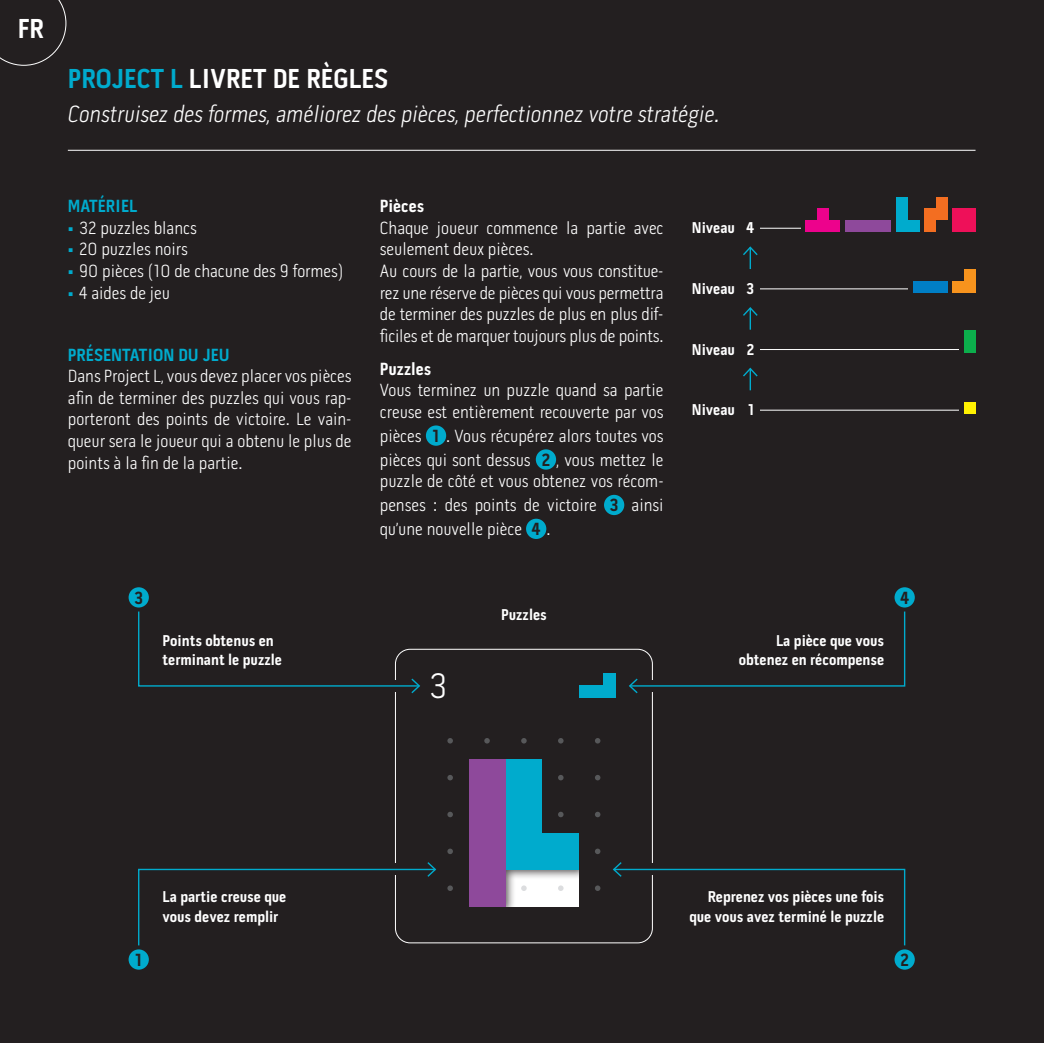
<style>
.page{position:relative;width:1044px;height:1043px;background:#fff}
.page>*{position:absolute;margin:0;border:0;box-sizing:border-box;transform-origin:0 0}
.t1{font:300 36.2px "Pill Gothic 300 mg";color:#fff}
.t2{font:700 28px "Pill Gothic 300 mg";color:#fff}
.t3{font:24px "Pill Gothic 300 mg Light Obq";color:#fff}
.t4{font:300 18px/21.6px "Pill Gothic 300 mg";color:#fff}
.t5{font:700 18px "Pill Gothic 300 mg";color:#00abcd}
.t6{font:700 18px "Pill Gothic 300 mg";color:#fff}
.t7{font:700 18px "Pill Gothic 300 mg";color:#231f20}
.t8{font:700 16px/19.2px "Pill Gothic 300 mg";color:#fff}
.s1{color:#00abcd}
.s2{font-weight:700;color:#00abcd}
.s3{font-weight:700;color:#231f20}
</style>
<div class="page">
<hr style="left:1043px;top:0;width:1px;height:1043px;background:#231f20">
<div style="left:0;top:0;width:1043px;height:1043px;background:#231f20"></div>
<hr style="left:692px;top:228px;width:274px;height:1px;background:#fff">
<hr style="left:692px;top:288px;width:274px;height:1px;background:#fff">
<hr style="left:692px;top:349px;width:274px;height:1px;background:#fff">
<hr style="left:692px;top:410px;width:274px;height:1px;background:#fff">
<div style="left:959px;top:325px;width:24px;height:91px;background:#231f20"></div>
<div style="left:908px;top:276px;width:75px;height:35px;background:#231f20"></div>
<div style="left:801px;top:197px;width:182px;height:38px;background:#231f20"></div>
<hr style="left:749px;top:369px;width:2px;height:21px;background:#00abcd">
<svg style="left:743px;top:367px;width:15px;height:11px"></svg>
<hr style="left:749px;top:308px;width:2px;height:22px;background:#00abcd">
<svg style="left:743px;top:307px;width:15px;height:10px"></svg>
<hr style="left:749px;top:247px;width:2px;height:22px;background:#00abcd">
<svg style="left:743px;top:246px;width:15px;height:11px"></svg>
<div style="left:691px;top:398px;width:68px;height:23px;background:#231f20"></div>
<div style="left:691px;top:337px;width:68px;height:23px;background:#231f20"></div>
<div style="left:691px;top:277px;width:68px;height:22px;background:#231f20"></div>
<div style="left:691px;top:216px;width:68px;height:23px;background:#231f20"></div>
<div style="left:963px;top:330px;width:12px;height:11px;background:#0cae4c"></div>
<div style="left:963px;top:341px;width:12px;height:12px;background:#0cae4c"></div>
<div style="left:963px;top:209px;width:12px;height:11px;background:#ee1059"></div>
<div style="left:963px;top:220px;width:12px;height:12px;background:#ee1059"></div>
<div style="left:952px;top:220px;width:11px;height:12px;background:#ee1059"></div>
<div style="left:952px;top:209px;width:11px;height:11px;background:#ee1059"></div>
<div style="left:924px;top:220px;width:11px;height:12px;background:#f36e21"></div>
<div style="left:924px;top:209px;width:11px;height:11px;background:#f36e21"></div>
<div style="left:935px;top:209px;width:12px;height:11px;background:#f36e21"></div>
<div style="left:935px;top:197px;width:12px;height:12px;background:#f36e21"></div>
<div style="left:828px;top:220px;width:12px;height:12px;background:#ed028c"></div>
<div style="left:817px;top:220px;width:11px;height:12px;background:#ed028c"></div>
<div style="left:805px;top:220px;width:12px;height:12px;background:#ed028c"></div>
<div style="left:817px;top:209px;width:11px;height:11px;background:#ed028c"></div>
<div style="left:879px;top:220px;width:12px;height:12px;background:#8e499b"></div>
<div style="left:868px;top:220px;width:11px;height:12px;background:#8e499b"></div>
<div style="left:856px;top:220px;width:12px;height:12px;background:#8e499b"></div>
<div style="left:845px;top:220px;width:11px;height:12px;background:#8e499b"></div>
<div style="left:907px;top:220px;width:12px;height:12px;background:#00abcd"></div>
<div style="left:896px;top:220px;width:11px;height:12px;background:#00abcd"></div>
<div style="left:896px;top:209px;width:11px;height:11px;background:#00abcd"></div>
<div style="left:896px;top:197px;width:11px;height:12px;background:#00abcd"></div>
<div style="left:935px;top:281px;width:12px;height:11px;background:#007ec5"></div>
<div style="left:924px;top:281px;width:11px;height:11px;background:#007ec5"></div>
<div style="left:912px;top:281px;width:12px;height:11px;background:#007ec5"></div>
<div style="left:963px;top:269px;width:12px;height:12px;background:#f7931d"></div>
<div style="left:963px;top:281px;width:12px;height:11px;background:#f7931d"></div>
<div style="left:952px;top:281px;width:11px;height:11px;background:#f7931d"></div>
<div style="left:963px;top:402px;width:12px;height:11px;background:#fff101"></div>
<div style="left:603px;top:673px;width:13px;height:12px;background:#00abcd"></div>
<div style="left:603px;top:685px;width:13px;height:13px;background:#00abcd"></div>
<div style="left:591px;top:685px;width:12px;height:13px;background:#00abcd"></div>
<div style="left:579px;top:685px;width:12px;height:13px;background:#00abcd"></div>
<svg style="left:447px;top:738px;width:6px;height:5px"></svg>
<svg style="left:484px;top:738px;width:5px;height:5px"></svg>
<svg style="left:521px;top:738px;width:5px;height:5px"></svg>
<svg style="left:558px;top:738px;width:5px;height:5px"></svg>
<svg style="left:595px;top:738px;width:5px;height:5px"></svg>
<svg style="left:447px;top:775px;width:6px;height:5px"></svg>
<svg style="left:595px;top:775px;width:5px;height:5px"></svg>
<svg style="left:447px;top:812px;width:6px;height:5px"></svg>
<svg style="left:595px;top:812px;width:5px;height:5px"></svg>
<svg style="left:447px;top:848px;width:6px;height:6px"></svg>
<svg style="left:595px;top:848px;width:5px;height:6px"></svg>
<svg style="left:447px;top:885px;width:6px;height:6px"></svg>
<svg style="left:595px;top:885px;width:5px;height:6px"></svg>
<svg style="left:138px;top:860px;width:299px;height:85px"></svg>
<svg style="left:138px;top:611px;width:283px;height:84px"></svg>
<div style="left:127px;top:585px;width:24px;height:24px;background:#00abcd;border-radius:50%"></div>
<div style="left:125px;top:583px;width:28px;height:28px;border:4px solid #231f20;border-radius:50%"></div>
<div style="left:127px;top:947px;width:24px;height:24px;background:#00abcd;border-radius:50%"></div>
<div style="left:125px;top:945px;width:28px;height:28px;border:4px solid #231f20;border-radius:50%"></div>
<svg style="left:611px;top:860px;width:294px;height:85px"></svg>
<svg style="left:627px;top:611px;width:278px;height:84px"></svg>
<div style="left:463px;top:753px;width:126px;height:164px;background:#231f20;opacity:.75"></div>
<div style="left:542px;top:833px;width:37px;height:37px;background:#00abcd"></div>
<div style="left:505px;top:833px;width:37px;height:37px;background:#00abcd"></div>
<div style="left:505px;top:796px;width:37px;height:37px;background:#00abcd"></div>
<div style="left:505px;top:759px;width:37px;height:37px;background:#00abcd"></div>
<div style="left:468px;top:759px;width:37px;height:37px;background:#8e499b"></div>
<div style="left:468px;top:796px;width:37px;height:37px;background:#8e499b"></div>
<div style="left:468px;top:833px;width:37px;height:37px;background:#8e499b"></div>
<div style="left:468px;top:870px;width:37px;height:36px;background:#8e499b"></div>
<div style="left:892px;top:947px;width:24px;height:24px;background:#00abcd;border-radius:50%"></div>
<div style="left:890px;top:945px;width:28px;height:28px;border:4px solid #231f20;border-radius:50%"></div>
<div style="left:892px;top:585px;width:24px;height:24px;background:#00abcd;border-radius:50%"></div>
<div style="left:890px;top:583px;width:28px;height:28px;border:4px solid #231f20;border-radius:50%"></div>
<hr style="left:68px;top:150px;width:907px;height:1px;background:#fff">
<div style="left:426px;top:425px;width:20px;height:21px;background:#00abcd;border-radius:50%"></div>
<div style="left:535px;top:449px;width:21px;height:20px;background:#00abcd;border-radius:50%"></div>
<div style="left:604px;top:495px;width:20px;height:20px;background:#00abcd;border-radius:50%"></div>
<div style="left:526px;top:519px;width:20px;height:20px;background:#00abcd;border-radius:50%"></div>
<svg style="left:0;top:0;width:66px;height:66px"></svg>
<h2 class="t2" style="left:18px;top:17px;width:28px">FR</h2>
<h2 class="t2" style="left:68px;top:67px;width:322px"><span class="s1">PROJECT L</span> LIVRET DE RÈGLES</h2>
<h3 class="t3" style="left:68px;top:100px;width:653px">Construisez des formes, améliorez des pièces, perfectionnez votre stratégie.</h3>
<p class="t5" style="left:68px;top:198px;width:71px">MATÉRIEL</p>
<p class="t4" style="left:68px;top:217px;width:130px"><span class="s2">•</span> 32 puzzles blancs</p>
<p class="t4" style="left:68px;top:238px;width:121px"><span class="s2">•</span> 20 puzzles noirs</p>
<p class="t4" style="left:68px;top:260px;width:277px"><span class="s2">•</span> 90 pièces (10 de chacune des 9 formes)</p>
<p class="t4" style="left:68px;top:282px;width:104px"><span class="s2">•</span> 4 aides de jeu</p>
<p class="t5" style="left:68px;top:347px;width:163px">PRÉSENTATION DU JEU</p>
<p class="t4" style="left:68px;top:365px;width:285px;text-align:justify">Dans Project L, vous devez placer vos pièces afin de terminer des puzzles qui vous rap&shy;porteront des points de victoire. Le vain&shy;queur sera le joueur qui a obtenu le plus de points à la fin de la partie.</p>
<p class="t7" style="left:134px;top:590px;width:10px">3</p>
<p class="t8" style="left:162px;top:632px;width:121px">Points obtenus en terminant le puzzle</p>
<p class="t6" style="left:380px;top:198px;width:46px">Pièces</p>
<p class="t4" style="left:380px;top:217px;width:285px">Chaque joueur commence la partie avec seulement deux pièces.<br>Au cours de la partie, vous vous constitue&shy;rez une réserve de pièces qui vous permettra de terminer des puzzles de plus en plus dif&shy;ficiles et de marquer toujours plus de points.</p>
<p class="t6" style="left:380px;top:361px;width:53px">Puzzles</p>
<p class="t4" style="left:380px;top:379px;width:285px">Vous terminez un puzzle quand sa partie creuse est entièrement recouverte par vos</p>
<p class="t4" style="left:380px;top:424px;width:285px;line-height:23.8px">pièces <span class="s3">1</span> . Vous récupérez alors toutes vos pièces qui sont dessus <span class="s3">2</span> , vous mettez le</p>
<p class="t4" style="left:380px;top:469px;width:285px;line-height:23.8px;text-align:justify">puzzle de côté et vous obtenez vos récom&shy;penses : des points de victoire <span class="s3">3</span> ainsi qu’une nouvelle pièce <span class="s3">4</span> .</p>
<h1 class="t1" style="left:429px;top:664px;width:20px">3</h1>
<p class="t8" style="left:501px;top:606px;width:47px">Puzzles</p>
<p class="t8" style="left:691px;top:219px;width:64px">Niveau 4</p>
<p class="t8" style="left:691px;top:280px;width:64px">Niveau 3</p>
<p class="t8" style="left:691px;top:341px;width:64px">Niveau 2</p>
<p class="t8" style="left:691px;top:401px;width:64px">Niveau 1</p>
<p class="t8" style="left:738px;top:632px;width:147px;text-align:right">La pièce que vous obtenez en récompense</p>
<p class="t7" style="left:899px;top:590px;width:11px">4</p>
<p class="t8" style="left:162px;top:888px;width:125px">La partie creuse que vous devez remplir</p>
<p class="t8" style="left:689px;top:888px;width:196px;text-align:right">Reprenez vos pièces une fois que vous avez terminé le puzzle</p>
<p class="t7" style="left:135px;top:952px;width:9px">1</p>
<p class="t7" style="left:900px;top:952px;width:10px">2</p>
</div>
